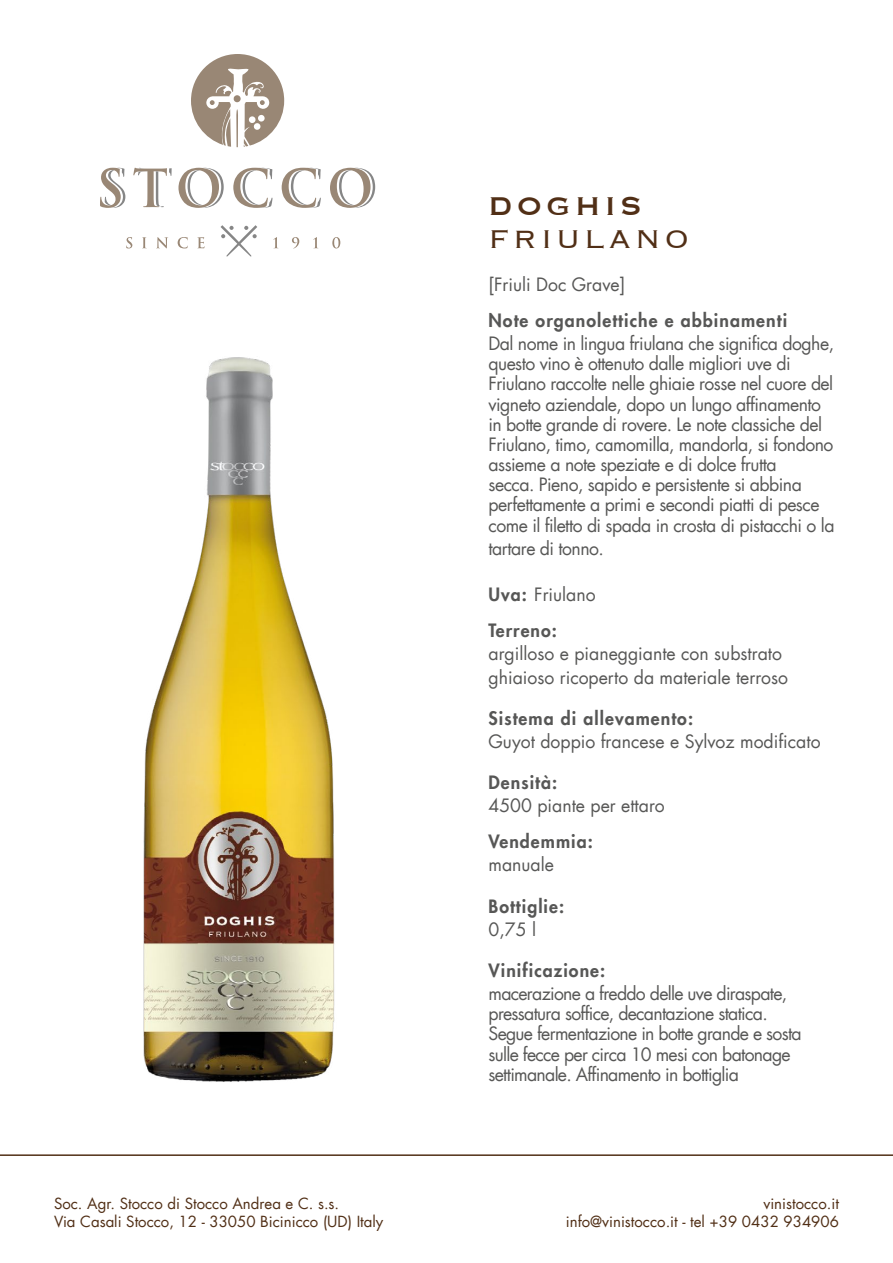
<style>
.page{position:relative;width:893px;height:1263px;background:#fff}
.page>*{position:absolute;margin:0;border:0;box-sizing:border-box;transform-origin:0 0}
.t1{font:300 33.45px "Copperplate";letter-spacing:.12em;color:#512f16}
.t2{font:33.45px "Copperplate";letter-spacing:.12em;color:#512f16}
.Stile_di_paragrafo_1{font:18px/20.1px "Futura LT";letter-spacing:-.03em;color:#575756}
.Stile_di_paragrafo_1-2{font:18px "Futura LT";color:#575756}
.Stile_di_paragrafo_1-3{font:800 18px "Futura LT";letter-spacing:.06em;color:#575756}
.t3{font:15px/18px "Futura LT";color:#512f16}
.s1{font-weight:800}
</style>
<div class="page">
<hr style="left:0;top:1154px;width:893px;height:2px;background:#512f16">
<svg style="left:126px;top:237px;width:6px;height:11px"></svg>
<svg style="left:142px;top:237px;width:5px;height:11px"></svg>
<svg style="left:157px;top:237px;width:11px;height:11px"></svg>
<svg style="left:178px;top:237px;width:10px;height:11px"></svg>
<svg style="left:197px;top:237px;width:7px;height:11px"></svg>
<svg style="left:273px;top:237px;width:5px;height:11px"></svg>
<svg style="left:292px;top:237px;width:7px;height:12px"></svg>
<svg style="left:313px;top:237px;width:5px;height:11px"></svg>
<svg style="left:332px;top:237px;width:8px;height:11px"></svg>
<svg style="left:221px;top:225px;width:36px;height:31px"></svg>
<svg style="left:191px;top:54px;width:93px;height:93px"></svg>
<svg style="left:100px;top:168px;width:25px;height:40px"></svg>
<svg style="left:178px;top:168px;width:46px;height:40px"></svg>
<svg style="left:233px;top:168px;width:39px;height:40px"></svg>
<svg style="left:282px;top:168px;width:39px;height:40px"></svg>
<svg style="left:330px;top:168px;width:45px;height:40px"></svg>
<svg style="left:133px;top:168px;width:39px;height:40px"></svg>
<img style="left:143px;top:357px;width:192px;height:725px">
<p class="t2" style="left:488px;top:184px;width:155px">DOGHIS</p>
<p class="t1" style="left:488px;top:217px;width:202px">FRIULANO</p>
<p class="Stile_di_paragrafo_1-2" style="left:488px;top:273px;width:138px">[Friuli Doc Grave]</p>
<p class="Stile_di_paragrafo_1-3" style="left:488px;top:308px;width:300px">Note organolettiche e abbinamenti</p>
<p class="Stile_di_paragrafo_1" style="left:488px;top:334px;width:348px">Dal nome in lingua friulana che significa doghe, questo vino è ottenuto dalle migliori uve di Friulano raccolte nelle ghiaie rosse nel cuore del vigneto aziendale, dopo un lungo affinamento in botte grande di rovere. Le note classiche del Friulano, timo, camomilla, mandorla, si fondono assieme a note speziate e di dolce frutta<br>secca. Pieno, sapido e persistente si abbina perfettamente a primi e secondi piatti di pesce come il filetto di spada in crosta di pistacchi o la</p>
<p class="Stile_di_paragrafo_1" style="left:488px;top:538px;width:117px">tartare di tonno.</p>
<p class="Stile_di_paragrafo_1-2" style="left:488px;top:583px;width:109px"><span class="s1">Uva:</span> Friulano</p>
<p class="Stile_di_paragrafo_1-3" style="left:488px;top:618px;width:70px">Terreno:</p>
<p class="Stile_di_paragrafo_1-2" style="left:488px;top:642px;width:295px">argilloso e pianeggiante con substrato</p>
<p class="Stile_di_paragrafo_1-2" style="left:488px;top:665px;width:301px">ghiaioso ricoperto da materiale terroso</p>
<p class="Stile_di_paragrafo_1-3" style="left:488px;top:706px;width:206px">Sistema di allevamento:</p>
<p class="Stile_di_paragrafo_1-2" style="left:488px;top:730px;width:334px">Guyot doppio francese e Sylvoz modificato</p>
<p class="Stile_di_paragrafo_1-3" style="left:488px;top:770px;width:70px">Densità:</p>
<p class="Stile_di_paragrafo_1-2" style="left:488px;top:794px;width:178px">4500 piante per ettaro</p>
<p class="Stile_di_paragrafo_1-3" style="left:488px;top:829px;width:106px">Vendemmia:</p>
<p class="Stile_di_paragrafo_1-2" style="left:488px;top:853px;width:67px">manuale</p>
<p class="Stile_di_paragrafo_1-3" style="left:488px;top:894px;width:77px">Bottiglie:</p>
<p class="Stile_di_paragrafo_1" style="left:488px;top:919px;width:49px">0,75 l</p>
<p class="Stile_di_paragrafo_1-3" style="left:488px;top:958px;width:118px">Vinificazione:</p>
<p class="Stile_di_paragrafo_1" style="left:488px;top:984px;width:315px">macerazione a freddo delle uve diraspate, pressatura soffice, decantazione statica.<br>Segue fermentazione in botte grande e sosta sulle fecce per circa 10 mesi con batonage settimanale. Affinamento in bottiglia</p>
<p class="t3" style="left:54px;top:1194px;width:331px">Soc. Agr. Stocco di Stocco Andrea e C. s.s.<br>Via Casali Stocco, 12 - 33050 Bicinicco (UD) Italy</p>
<p class="t3" style="left:566px;top:1194px;width:275px;text-align:right">vinistocco.it<br>info@vinistocco.it - tel +39 0432 934906</p>
</div>
